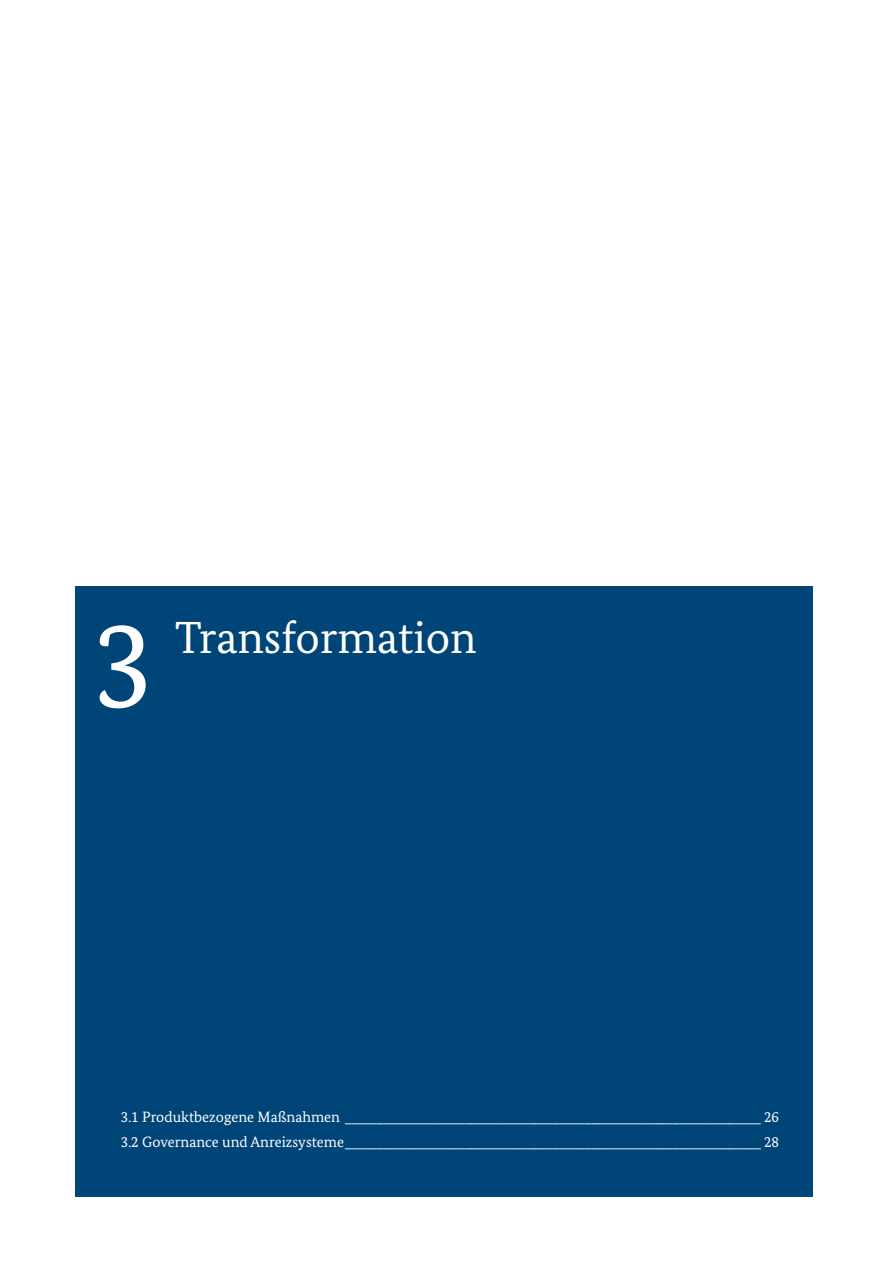
<style>
.page{position:relative;width:893px;height:1263px;background:#fff}
.page>*{position:absolute;margin:0;border:0;box-sizing:border-box;transform-origin:0 0}
.Kapitelverzeichnis_Ü{font:123.3px "Bundes Serif";color:#fff}
.Kapitelverzeichnis_Ü-2{font:45px "Bundes Serif";color:#fff}
.Inhaltsverzeichnis_T{font:15px "Bundes Serif";color:#fff}
</style>
<div class="page">
<div style="left:75px;top:587px;width:737px;height:610px;background:#004578"></div>
<p class="Kapitelverzeichnis_Ü" style="left:92px;top:589px;width:63px">3</p>
<p class="Kapitelverzeichnis_Ü-2" style="left:175px;top:610px;width:303px">Transformation</p>
<p class="Inhaltsverzeichnis_T" style="left:121px;top:1107px;width:660px">3.1 Produktbezogene Maßnahmen __________________________________________________________________ 26</p>
<p class="Inhaltsverzeichnis_T" style="left:121px;top:1133px;width:660px">3.2 Governance und Anreizsysteme__________________________________________________________________ 28</p>
</div>
